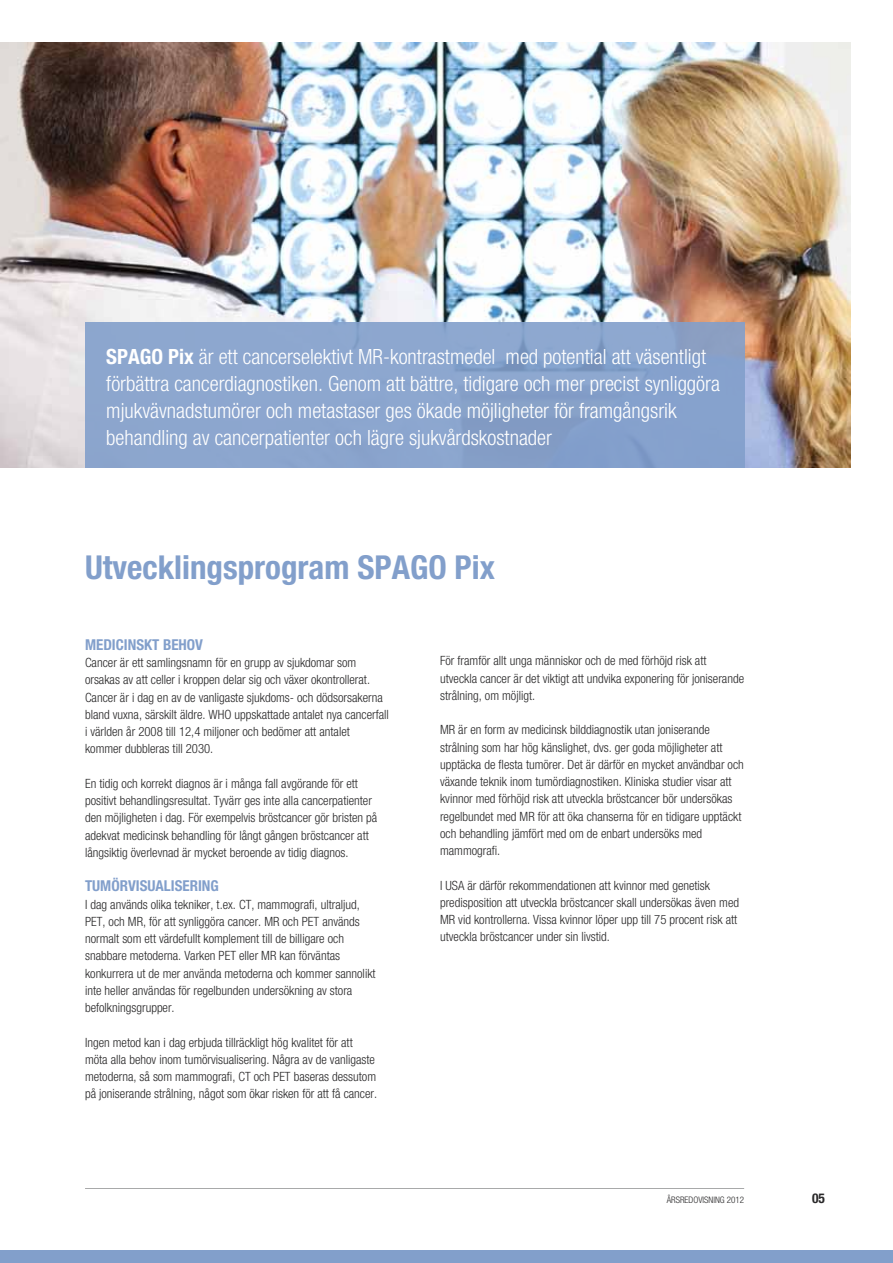
<style>
.page{position:relative;width:893px;height:1263px;background:#fff}
.page>*{position:absolute;margin:0;border:0;box-sizing:border-box;transform-origin:0 0}
.t1{font:700 condensed 33px "Helvetica Neue";color:#829fcb}
.t2{font:300 condensed 21px/27px "Helvetica Neue";color:#fff}
.t3{font:700 condensed 15px "Helvetica Neue";color:#829fcb}
.t4{font:700 condensed 13.5px "Helvetica Neue";color:#292829}
.t5{font:300 condensed 12.75px/17.2px "Helvetica Neue";color:#292829}
.t6{font:300 condensed 9px "Helvetica Neue";color:#292829}
.s1{font-weight:700}
</style>
<div class="page">
<div style="left:0;top:1250px;width:893px;height:13px;background:#829fcb"></div>
<hr style="left:85px;top:1188px;width:659px;height:1px;background:#747678">
<img style="left:0;top:43px;width:850px;height:425px">
<div style="left:85px;top:322px;width:659px;height:146px;background:#8ca6ce"></div>
<p class="t2" style="left:106px;top:343px;width:615px"><span class="s1">SPAGO PIX</span> är ett cancerselektivt MR- kontrastmedel med potential att väsentligt förbättra cancerdiagnostiken. -Genom att bättre, tidigare och mer precist synliggöra mjukvävnadstumörer och metastaser ges ökade möjligheter för framgångsrik behandling av cancerpatienter och lägre sjukvårdskostnader</p>
<h1 class="t1" style="left:85px;top:547px;width:411px">UTVECKLINGSPROGRAM SPAGO PIX</h1>
<p class="t3" style="left:85px;top:635px;width:111px">MEDICINSKT BEHOV</p>
<p class="t5" style="left:85px;top:654px;width:305px">Cancer är ett samlingsnamn för en grupp av sjukdomar som orsakas av att celler i kroppen delar sig och växer okontrollerat.<br>Cancer är i dag en av de vanligaste sjukdoms- och dödsorsakerna bland vuxna, särskilt äldre. WHO uppskattade antalet nya cancerfall i världen år 2008 till 12,4 miljoner och bedömer att antalet kommer dubbleras till 2030.</p>
<p class="t5" style="left:85px;top:775px;width:294px">En tidig och korrekt diagnos är i många fall avgörande för ett positivt behandlingsresultat. Tyvärr ges inte alla cancerpatienter den möjligheten i dag. För exempelvis bröstcancer gör bristen på adekvat medicinsk behandling för långt gången bröstcancer att långsiktig överlevnad är mycket beroende av tidig diagnos.</p>
<p class="t3" style="left:85px;top:877px;width:52px">TUMÖRVISUA</p>
<p class="t3" style="left:164px;top:877px;width:55px">LISERING</p>
<p class="t5" style="left:85px;top:895px;width:292px">I dag används olika tekniker, t.ex. CT, mammografi, ultraljud, PET, och MR, för att synliggöra cancer. MR och PET används normalt som ett värdefullt komplement till de billigare och snabbare metoderna. Varken PET eller MR kan förväntas konkurrera ut de mer använda metoderna och kommer sannolikt inte heller användas för regelbunden undersökning av stora befolkningsgrupper.</p>
<p class="t5" style="left:85px;top:1033px;width:294px">Ingen metod kan i dag erbjuda tillräckligt hög kvalitet för att möta alla behov inom tumörvisualisering. Några av de vanligaste metoderna, så som mammografi, CT och PET baseras dessutom på joniserande strålning, något som ökar risken för att få cancer.</p>
<p class="t5" style="left:440px;top:652px;width:305px">För framför allt unga människor och de med förhöjd risk att utveckla cancer är det viktigt att undvika exponering för joniserande strålning, om möjligt.</p>
<p class="t5" style="left:440px;top:721px;width:305px">MR är en form av medicinsk bilddiagnostik utan joniserande strålning som har hög känslighet, dvs. ger goda möjligheter att upptäcka de flesta tumörer. Det är därför en mycket användbar och växande teknik inom tumördiagnostiken. Kliniska studier visar att kvinnor med förhöjd risk att utveckla bröstcancer bör undersökas regelbundet med MR för att öka chanserna för en tidigare upptäckt och behandling jämfört med om de enbart undersöks med mammografi.</p>
<p class="t5" style="left:440px;top:876px;width:300px">I USA är därför rekommendationen att kvinnor med genetisk predisposition att utveckla bröstcancer skall undersökas även med MR vid kontrollerna. Vissa kvinnor löper upp till 75 procent risk att utveckla bröstcancer under sin livstid.</p>
<p class="t6" style="left:667px;top:1195px;width:79px">Årsredovisning 2012</p>
<p class="t4" style="left:812px;top:1190px;width:14px">05</p>
</div>
